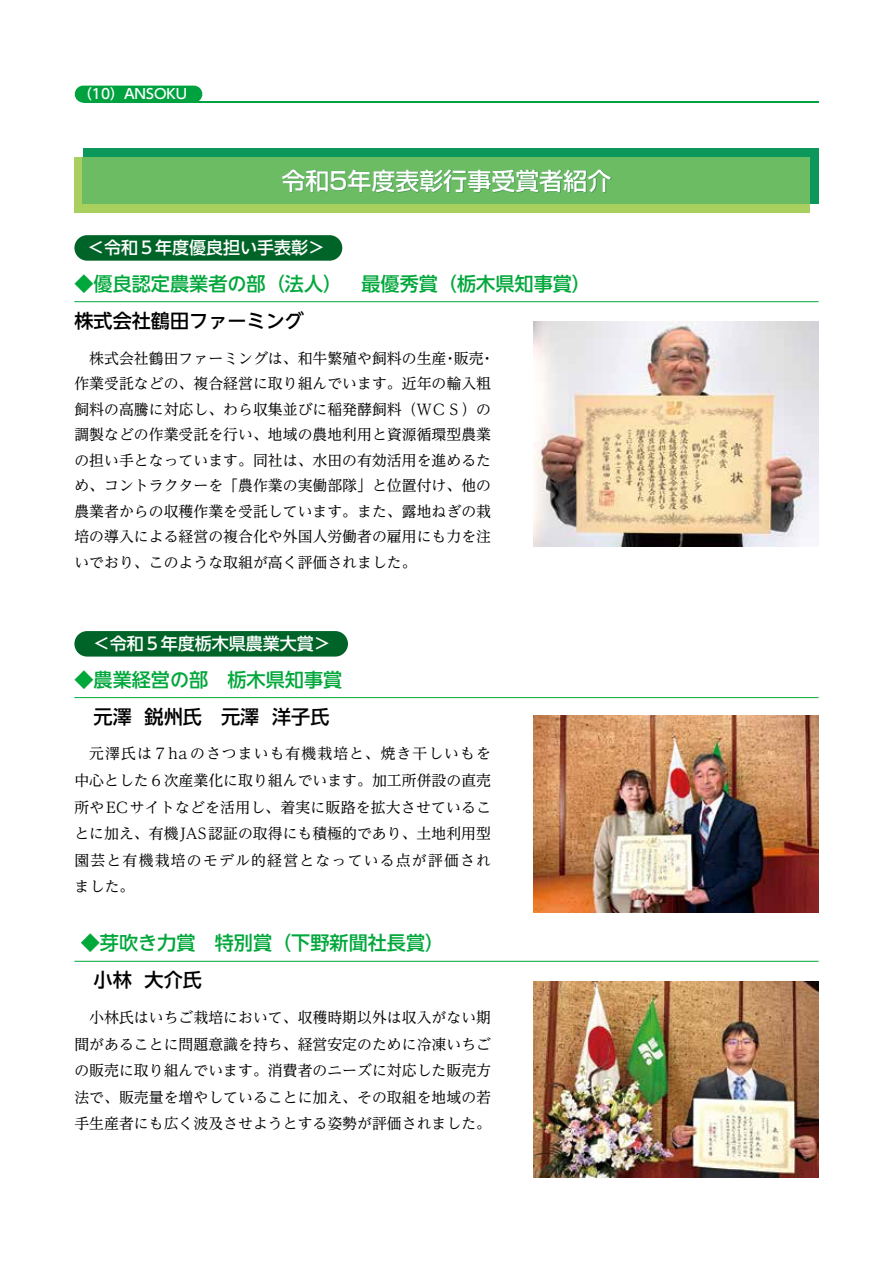
<style>
.page{position:relative;width:893px;height:1263px;background:#fff}
.page>*{position:absolute;margin:0;border:0;box-sizing:border-box;transform-origin:0 0}
.t1{font:500 24px "Shin Go Pro";color:#fff}
.t2{font:500 19.2px "UD Shin Go NT Pr 6 N";color:#00a73b}
.t3{font:500 19.2px "UD Shin Go NT Pr 6 N";color:#000}
.t4{font:500 16.95px "UD Shin Go NT Pr 6 N";color:#fff}
.t5{font:14.85px/26.5px "UD Reimin Pr 6 N";color:#000;text-align:justify}
.t6{font:500 13.8px "UD Shin Go Pr 6 N";color:#fff}
</style>
<div class="page">
<div style="left:74px;top:157px;width:736px;height:56px;background:#a9d05f"></div>
<div style="left:83px;top:149px;width:736px;height:55px;background:#0b985a"></div>
<div style="left:83px;top:157px;width:727px;height:47px;background:#6cbc64"></div>
<div style="left:283px;top:170px;width:329px;height:23px;background:#006428;opacity:.75"></div>
<div style="left:74px;top:235px;width:268px;height:26px;background:#006428;border-radius:13px"></div>
<hr style="left:74px;top:301px;width:745px;height:1px;background:#00a73b">
<div style="left:74px;top:631px;width:274px;height:26px;background:#006428;border-radius:13px"></div>
<hr style="left:74px;top:697px;width:745px;height:1px;background:#00a73b">
<hr style="left:74px;top:961px;width:745px;height:1px;background:#00a73b">
<img style="left:534px;top:321px;width:285px;height:225px">
<img style="left:534px;top:715px;width:285px;height:197px">
<img style="left:534px;top:981px;width:285px;height:197px">
<hr style="left:83px;top:101px;width:736px;height:2px;background:#00a23f">
<div style="left:75px;top:86px;width:127px;height:17px;background:#00a23f;border-radius:9px"></div>
<p class="t6" style="left:78px;top:82px;width:111px">（10）ANSOKU</p>
<h1 class="t1" style="left:281px;top:161px;width:332px">令和５年度表彰行事受賞者紹介</h1>
<p class="t4" style="left:87px;top:234px;width:240px">＜令和５年度優良担い手表彰＞</p>
<p class="t2" style="left:74px;top:268px;width:518px">◆優良認定農業者の部（法人）　最優秀賞（栃木県知事賞）</p>
<p class="t3" style="left:74px;top:305px;width:231px">株式会社鶴田ファーミング</p>
<p class="t5" style="left:74px;top:345px;width:422px;line-height:25.5px;text-align:left;text-indent:15px">株式会社鶴田ファーミングは、和牛繁殖や飼料の生産・販売・作業受託などの、複合経営に取り組んでいます。近年の輸入粗飼料の高騰に対応し、わら収集並びに稲発酵飼料（ＷＣＳ）の調製などの作業受託を行い、地域の農地利用と資源循環型農業の担い手となっています。同社は、水田の有効活用を進めるため、コントラクターを「農作業の実働部隊」と位置付け、他の農業者からの収穫作業を受託しています。また、露地ねぎの栽培の導入による経営の複合化や外国人労働者の雇用にも力を注いでおり、このような取組が高く評価されました。</p>
<p class="t4" style="left:93px;top:630px;width:240px">＜令和５年度栃木県農業大賞＞</p>
<p class="t2" style="left:74px;top:664px;width:269px">◆農業経営の部　栃木県知事賞</p>
<p class="t3" style="left:74px;top:701px;width:257px">　元澤 鋭州氏　元澤 洋子氏</p>
<p class="t5" style="left:74px;top:740px;width:418px;text-indent:15px">元澤氏は７haのさつまいも有機栽培と、焼き干しいもを中心とした６次産業化に取り組んでいます。加工所併設の直売所やECサイトなどを活用し、着実に販路を拡大させていることに加え、有機JAS認証の取得にも積極的であり、土地利用型園芸と有機栽培のモデル的経営となっている点が評価されました。</p>
<p class="t2" style="left:81px;top:927px;width:365px">◆芽吹き力賞　特別賞（下野新聞社長賞）</p>
<p class="t3" style="left:74px;top:964px;width:129px">　小林 大介氏</p>
<p class="t5" style="left:74px;top:1004px;width:418px;text-indent:15px">小林氏はいちご栽培において、収穫時期以外は収入がない期間があることに問題意識を持ち、経営安定のために冷凍いちごの販売に取り組んでいます。消費者のニーズに対応した販売方法で、販売量を増やしていることに加え、その取組を地域の若手生産者にも広く波及させようとする姿勢が評価されました。</p>
</div>
